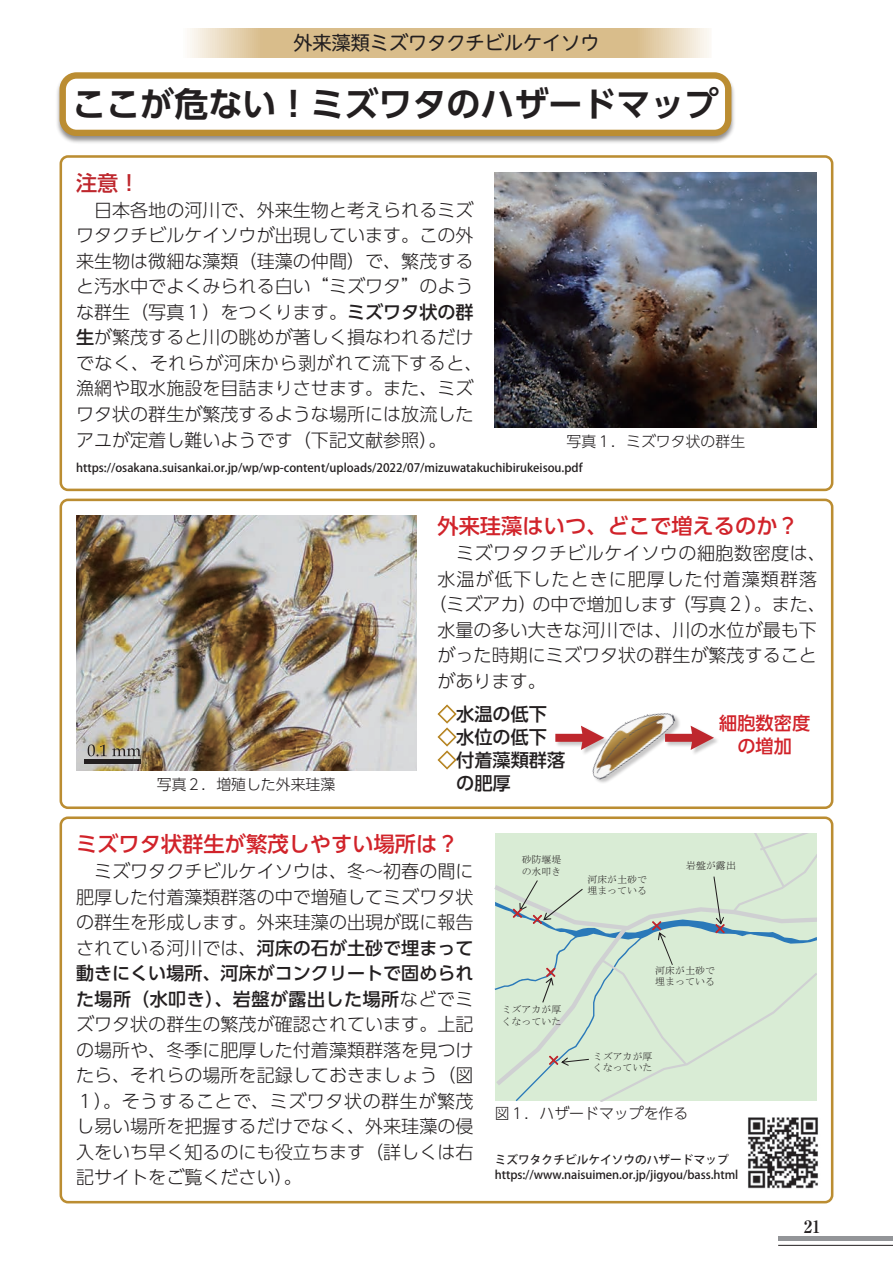
<style>
.page{position:relative;width:893px;height:1263px;background:#fff}
.page>*{position:absolute;margin:0;border:0;box-sizing:border-box;transform-origin:0 0}
.t1{font:700 34.05px "UD Shin Go Pro De";color:#231f20}
.t2{font:500 21.3px "UD Shin Go Pro";color:#d1232a}
.t3{font:500 21.3px "UD Shin Go Pro";color:#be272d}
.t4{font:19.2px "UD Shin M Go Pro";color:#231f20}
.t5{font:500 18.15px "UD Shin Go Pro";color:#231f20}
.t6{font:500 18.15px/23px "UD Shin Go Pro";color:#d1232a;text-align:center}
.t7{font:300 18px/25.5px "UD Shin Go Pro";color:#231f20}
.t8{font:300 18px "UD Shin Go Pro";letter-spacing:.025em;color:#231f20}
.t9{font:300 18px "UD Shin Go Pro";letter-spacing:.055em;color:#231f20}
.t10{font:700 16.95px "Ryumin Pr 6";color:#231f20}
.t11{font:300 14.85px "UD Shin Go Pro";color:#231f20}
.t12{font:14.25px "BIZ UDP Mincho Medium";color:#be272d}
.t13{font:500 11.7px "Koz Go Pro";color:#231f20}
.t14{font:9.9px/11.2px "MS Mincho";color:#231f20}
.s1{font-weight:500}
.s2{color:#bb8d32}
</style>
<div class="page">
<div style="left:60px;top:155px;width:773px;height:336px;border:3px solid #bb8d32;border-radius:7px"></div>
<div style="left:60px;top:816px;width:773px;height:387px;border:3px solid #bb8d32;border-radius:7px"></div>
<div style="left:60px;top:499px;width:773px;height:310px;border:3px solid #bb8d32;border-radius:7px"></div>
<svg style="left:190px;top:28px;width:519px;height:29px;background:#ddc599"></svg>
<div style="left:55px;top:72px;width:681px;height:73px;background:#231f20;opacity:.5"></div>
<div style="left:63px;top:75px;width:665px;height:58px;background:#fff;border-radius:14px"></div>
<div style="left:60px;top:72px;width:671px;height:64px;border:6px solid #bb8d32;border-radius:14px"></div>
<img style="left:495px;top:172px;width:322px;height:255px">
<svg style="left:495px;top:833px;width:322px;height:268px;background:#d3e6d3"></svg>
<img style="left:748px;top:1117px;width:70px;height:72px">
<img style="left:592px;top:713px;width:87px;height:68px">
<div style="left:555px;top:726px;width:55px;height:30px;background:#231f20;opacity:.25"></div>
<svg style="left:555px;top:726px;width:49px;height:24px"></svg>
<div style="left:665px;top:726px;width:54px;height:30px;background:#231f20;opacity:.25"></div>
<svg style="left:665px;top:726px;width:49px;height:24px"></svg>
<img style="left:76px;top:516px;width:340px;height:255px">
<div style="left:84px;top:759px;width:57px;height:5px;background:#231f20"></div>
<svg style="left:88px;top:744px;width:53px;height:12px"></svg>
<div style="left:778px;top:1236px;width:115px;height:5px;background:#939598"></div>
<hr style="left:778px;top:1245px;width:115px;height:1px;background:#231f20">
<p class="t4" style="left:293px;top:27px;width:308px">外来藻類ミズワタクチビルケイソウ</p>
<p class="t1" style="left:72px;top:76px;width:648px">ここが危ない！ミズワタのハザードマップ</p>
<p class="t3" style="left:76px;top:166px;width:65px">注意！</p>
<p class="t7" style="left:76px;top:197px;width:408px">　日本各地の河川で、外来生物と考えられるミズワタクチビルケイソウが出現しています。この外来生物は微細な藻類（珪藻の仲間）で、繁茂すると汚水中でよくみられる白い“ミズワタ”のような群生（写真１）をつくります。<span class="s1">ミズワタ状の群生</span>が繁茂すると川の眺めが著しく損なわれるだけでなく、それらが河床から剥がれて流下すると、漁網や取水施設を目詰まりさせます。また、ミズワタ状の群生が繁茂するような場所には放流したアユが定着し難いようです（下記文献参照）。</p>
<p class="t13" style="left:76px;top:460px;width:508px">https://osakana.suisankai.or.jp/wp/wp-content/uploads/2022/07/mizuwatakuchibirukeisou.pdf</p>
<p class="t11" style="left:567px;top:429px;width:180px">写真１．ミズワタ状の群生</p>
<p class="t11" style="left:157px;top:772px;width:180px">写真２．増殖した外来珪藻</p>
<p class="t2" style="left:437px;top:509px;width:363px">外来珪藻はいつ、どこで増えるのか？</p>
<p class="t8" style="left:437px;top:539px;width:390px">　ミズワタクチビルケイソウの細胞数密度は、</p>
<p class="t9" style="left:437px;top:564px;width:381px">水温が低下したときに肥厚した付着藻類群落</p>
<p class="t7" style="left:428px;top:591px;width:399px">（ミズアカ）の中で増加します（写真２）。また、</p>
<p class="t7" style="left:437px;top:616px;width:381px">水量の多い大きな河川では、川の水位が最も下</p>
<p class="t7" style="left:437px;top:642px;width:381px">がった時期にミズワタ状の群生が繁茂すること</p>
<p class="t7" style="left:437px;top:668px;width:110px">があります。</p>
<p class="t5" style="left:438px;top:699px;width:111px"><span class="s2">◇</span>水温の低下</p>
<p class="t5" style="left:438px;top:722px;width:111px"><span class="s2">◇</span>水位の低下</p>
<p class="t5" style="left:438px;top:745px;width:129px"><span class="s2">◇</span>付着藻類群落</p>
<p class="t5" style="left:438px;top:768px;width:74px">　の肥厚</p>
<p class="t6" style="left:719px;top:711px;width:92px">細胞数密度の増加</p>
<p class="t2" style="left:76px;top:827px;width:384px">ミズワタ状群生が繁茂しやすい場所は？</p>
<p class="t7" style="left:76px;top:858px;width:399px;text-align:justify">　ミズワタクチビルケイソウは、冬～初春の間に肥厚した付着藻類群落の中で増殖してミズワタ状の群生を形成します。外来珪藻の出現が既に報告されている河川では、<span class="s1">河床の石が土砂で埋まって動きにくい場所、河床がコンクリートで固められた場所（水叩き）、岩盤が露出した場所</span>などでミズワタ状の群生の繁茂が確認されています。上記の場所や、冬季に肥厚した付着藻類群落を見つけたら、それらの場所を記録しておきましょう（図１）。そうすることで、ミズワタ状の群生が繁茂し易い場所を把握するだけでなく、外来珪藻の侵入をいち早く知るのにも役立ちます（詳しくは右記サイトをご覧ください）。</p>
<p class="t14" style="left:522px;top:854px;width:41px">砂防堰堤の水叩き</p>
<p class="t14" style="left:686px;top:859px;width:51px">岩盤が露出</p>
<p class="t14" style="left:587px;top:873px;width:61px">河床が土砂で埋まっている</p>
<p class="t12" style="left:511px;top:906px;width:14px">×</p>
<p class="t14" style="left:502px;top:1004px;width:61px">ミズアカが厚くなっていた</p>
<p class="t12" style="left:548px;top:1053px;width:14px">×</p>
<p class="t14" style="left:655px;top:965px;width:61px">河床が土砂で埋まっている</p>
<p class="t14" style="left:593px;top:1051px;width:61px">ミズアカが厚</p>
<p class="t14" style="left:593px;top:1062px;width:61px">くなっていた</p>
<p class="t11" style="left:495px;top:1101px;width:195px">図１．ハザードマップを作る</p>
<p class="t13" style="left:495px;top:1152px;width:235px">ミズワタクチビルケイソウのハザードマップ</p>
<p class="t13" style="left:495px;top:1167px;width:245px">https://www.naisuimen.or.jp/jigyou/bass.html</p>
<p class="t10" style="left:804px;top:1213px;width:19px">21</p>
</div>
